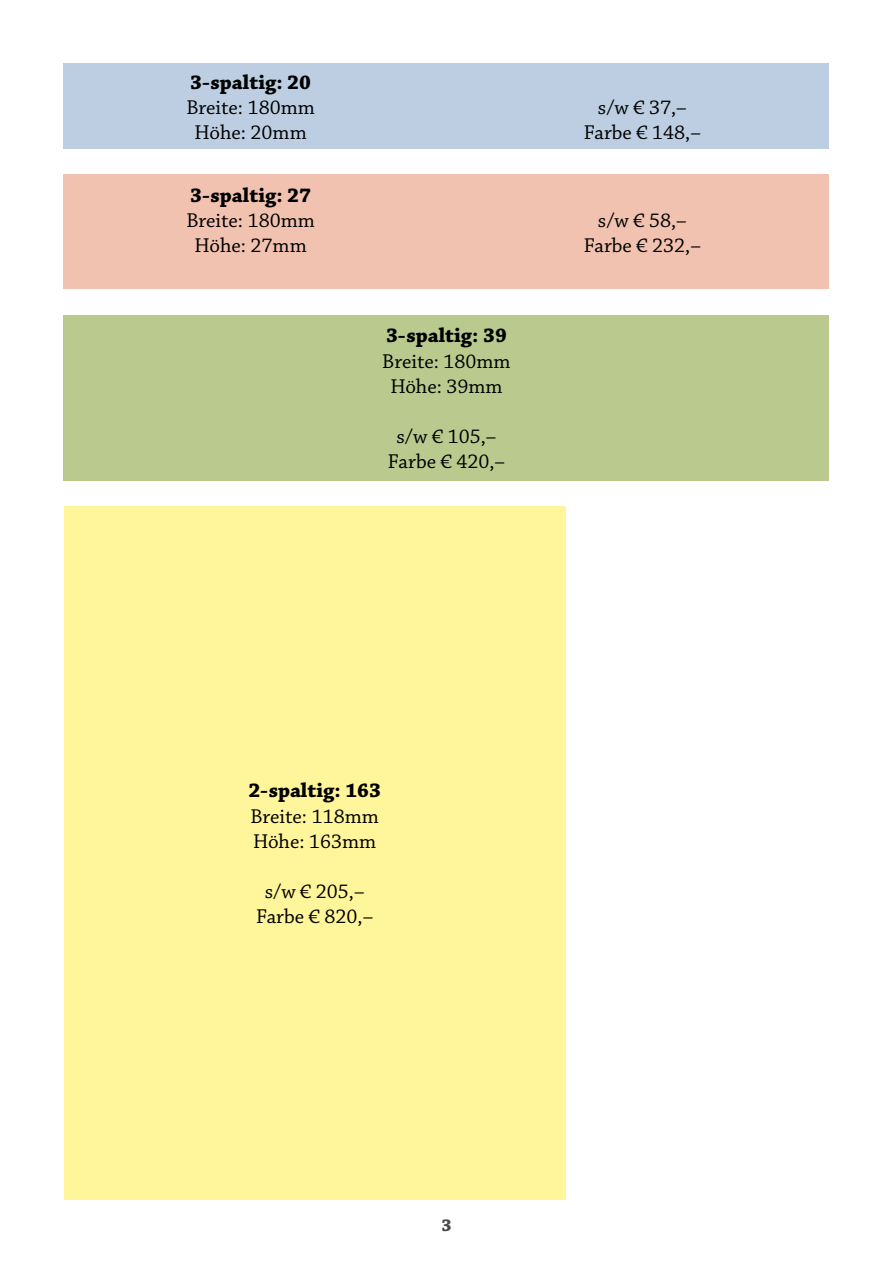
<style>
.page{position:relative;width:893px;height:1263px;background:#fff}
.page>*{position:absolute;margin:0;border:0;box-sizing:border-box;transform-origin:0 0}
.t1{font:21px/25.2px "Chaparral Pro";color:#000;text-align:center}
.t2{font:700 21px "Chaparral Pro";color:#000}
.t3{font:700 18px "Chaparral Pro";color:#484847}
</style>
<div class="page">
<div style="left:64px;top:174px;width:765px;height:115px;background:#f0c2af"></div>
<div style="left:64px;top:64px;width:765px;height:85px;background:#bdcee2"></div>
<div style="left:64px;top:315px;width:765px;height:165px;background:#baca8e"></div>
<div style="left:64px;top:506px;width:502px;height:693px;background:#fff59a"></div>
<p class="t2" style="left:190px;top:70px;width:122px">3-spaltig: 20</p>
<p class="t1" style="left:186px;top:96px;width:130px">Breite: 180mm<br>Höhe: 20mm</p>
<p class="t1" style="left:584px;top:96px;width:119px">s/w € 37,–<br>Farbe € 148,–</p>
<p class="t2" style="left:190px;top:183px;width:122px">3-spaltig: 27</p>
<p class="t1" style="left:186px;top:208px;width:130px">Breite: 180mm<br>Höhe: 27mm</p>
<p class="t1" style="left:584px;top:208px;width:119px">s/w € 58,–<br>Farbe € 232,–</p>
<p class="t2" style="left:386px;top:323px;width:122px">3-spaltig: 39</p>
<p class="t1" style="left:382px;top:349px;width:130px">Breite: 180mm<br>Höhe: 39mm</p>
<p class="t1" style="left:388px;top:425px;width:119px">s/w € 105,–<br>Farbe € 420,–</p>
<p class="t2" style="left:248px;top:778px;width:134px">2-spaltig: 163</p>
<p class="t1" style="left:250px;top:804px;width:130px;text-align:left">Breite: 118mm<br>Höhe: 163mm</p>
<p class="t1" style="left:256px;top:880px;width:119px">s/w € 205,–<br>Farbe € 820,–</p>
<p class="t3" style="left:441px;top:1215px;width:12px">3</p>
</div>
